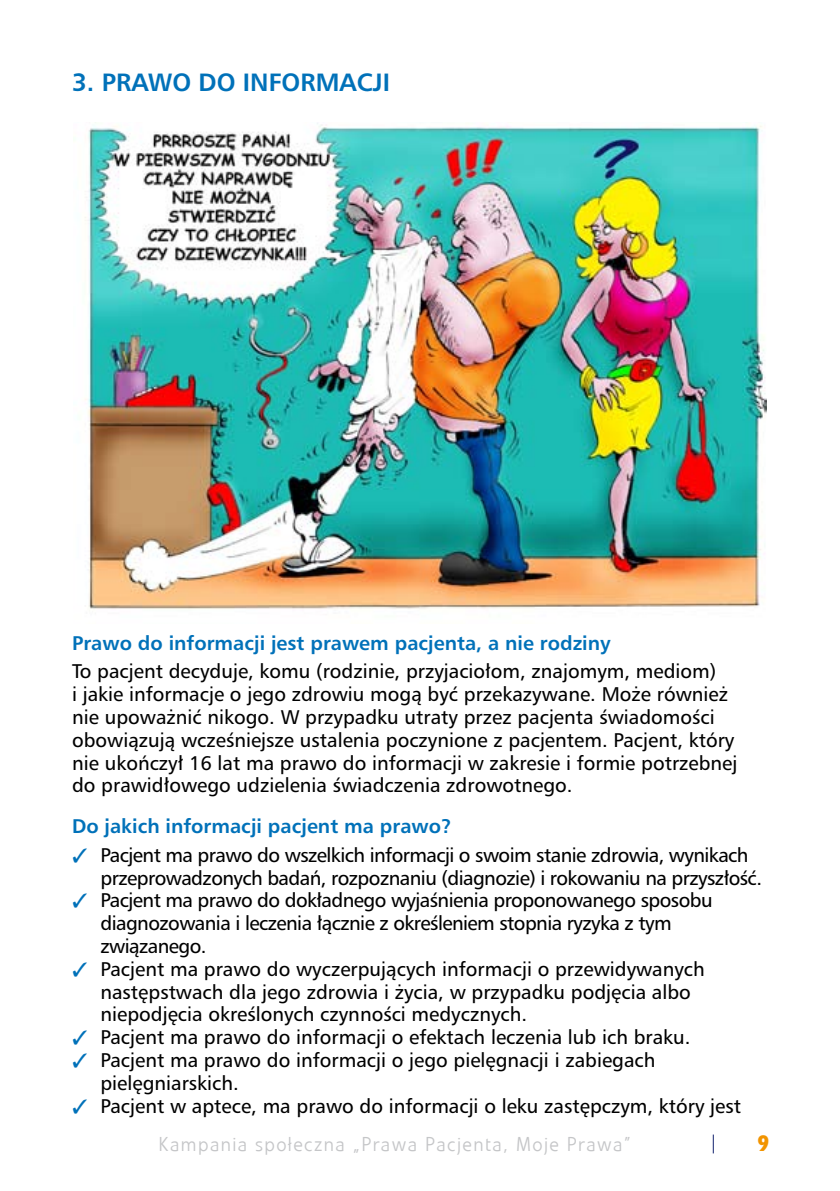
<style>
.page{position:relative;width:840px;height:1191px;background:#fff}
.page>*{position:absolute;margin:0;border:0;box-sizing:border-box;transform-origin:0 0}
.t1{font:700 24px "Humnst 777 PL";color:#0071b9}
.t2{font:300 20px "Veto Pl";letter-spacing:.07em;color:#c5c6c8}
.t3{font:19px/22.8px "Humnst 777 PL";color:#000}
.t4{font:19px/22.8px "Humnst 777 PL";letter-spacing:-.03em;color:#000}
.t5{font:700 19px "Humnst 777 PL";color:#0071b9}
.s1{color:#0071b9}
</style>
<div class="page">
<svg style="left:712px;top:1134px;width:1px;height:19px"></svg>
<img style="left:85px;top:123px;width:681px;height:486px">
<p class="t1" style="left:72px;top:67px;width:319px">3. PRAWO DO INFORMACJI</p>
<p class="t5" style="left:72px;top:630px;width:540px">Prawo do informacji jest prawem pacjenta, a nie rodziny</p>
<p class="t3" style="left:72px;top:659px;width:666px">To pacjent decyduje, komu (rodzinie, przyjaciołom, znajomym, mediom)<br>i jakie informacje o jego zdrowiu mogą być przekazywane. Może również nie upoważnić nikogo. W przypadku utraty przez pacjenta świadomości obowiązują wcześniejsze ustalenia poczynione z pacjentem. Pacjent, który nie ukończył 16 lat ma prawo do informacji w zakresie i formie potrzebnej do prawidłowego udzielenia świadczenia zdrowotnego.</p>
<p class="t5" style="left:72px;top:814px;width:381px">Do jakich informacji pacjent ma prawo?</p>
<p class="t4" style="left:100px;top:843px;width:662px;text-indent:-28px"><span class="s1">✓</span> Pacjent ma prawo do wszelkich informacji o swoim stanie zdrowia, wynikach przeprowadzonych badań, rozpoznaniu (diagnozie) i rokowaniu na przyszłość.</p>
<p class="t4" style="left:100px;top:888px;width:613px;text-indent:-28px"><span class="s1">✓</span> Pacjent ma prawo do dokładnego wyjaśnienia proponowanego sposobu diagnozowania i leczenia łącznie z określeniem stopnia ryzyka z tym związanego.</p>
<p class="t3" style="left:100px;top:957px;width:605px;text-indent:-28px"><span class="s1">✓</span> Pacjent ma prawo do wyczerpujących informacji o przewidywanych następstwach dla jego zdrowia i życia, w przypadku podjęcia albo niepodjęcia określonych czynności medycznych.</p>
<p class="t3" style="left:72px;top:1025px;width:619px"><span class="s1">✓</span> Pacjent ma prawo do informacji o efektach leczenia lub ich braku.</p>
<p class="t3" style="left:100px;top:1048px;width:556px;text-indent:-28px"><span class="s1">✓</span> Pacjent ma prawo do informacji o jego pielęgnacji i zabiegach pielęgniarskich.</p>
<p class="t3" style="left:72px;top:1094px;width:670px"><span class="s1">✓</span> Pacjent w aptece, ma prawo do informacji o leku zastępczym, który jest</p>
<p class="t2" style="left:158px;top:1132px;width:474px">Kampania społeczna „Prawa Pacjenta, Moje Prawa”</p>
</div>
